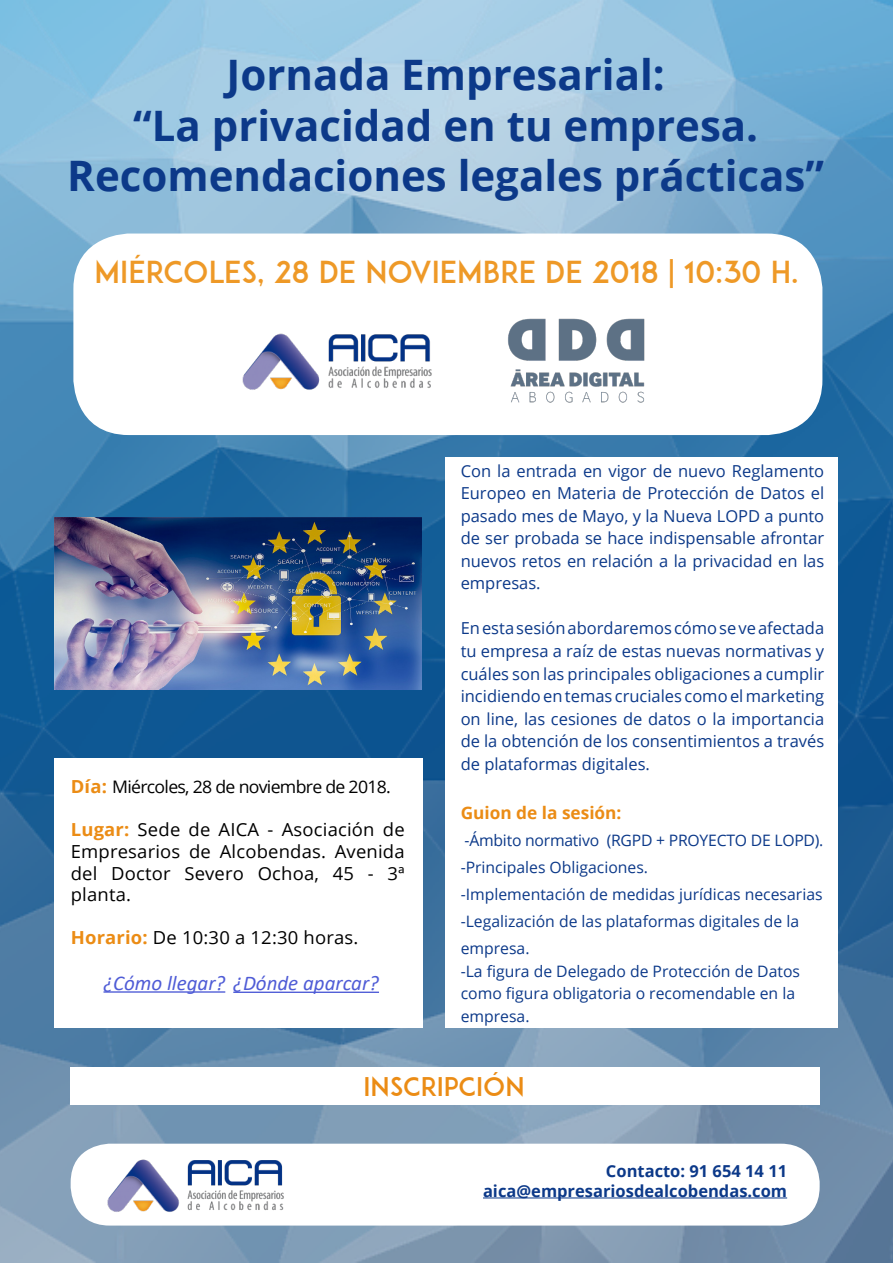
<style>
.page{position:relative;width:893px;height:1263px;background:#fff}
.page>*{position:absolute;margin:0;border:0;box-sizing:border-box;transform-origin:0 0}
.t1{font:700 42px/50.4px "Open Sans";color:#0c3989;text-align:center}
.t2{font:30px "ADAM.CGPRO";color:#ee9927}
.t3{font:25.5px "ADAM.CGPRO";color:#eb8c15}
.t4{font:italic 21px "Calibri";color:#4f5cd6}
.t5{font:18px/21.6px "Open Sans";letter-spacing:.01em;color:#000;text-align:justify}
.t6{font:17.25px "Open Sans";letter-spacing:-.04em;color:#000}
.t7{font:700 17.25px "Open Sans";color:#eb8c15}
.t8{font:16.5px/22.5px "Open Sans";color:#0c3989;text-align:justify}
.t9{font:700 16.5px/19.8px "Open Sans";color:#0c3989;text-align:right}
.t10{font:15.75px/27px "Open Sans";color:#0c3989}
.s1{font-weight:700;font-size:18px;color:#eb8c15}
.s2{font-weight:700;color:#eb8c15}
</style>
<div class="page">
<img style="left:0;top:0;width:893px;height:1263px">
<img style="left:54px;top:517px;width:368px;height:172px">
<div style="left:54px;top:759px;width:369px;height:269px;background:#fff"></div>
<div style="left:446px;top:458px;width:392px;height:570px;background:#fff"></div>
<div style="left:73px;top:234px;width:749px;height:201px;background:#fff;border-radius:56px"></div>
<img style="left:242px;top:333px;width:190px;height:57px">
<div style="left:71px;top:1067px;width:749px;height:38px;background:#fff"></div>
<hr style="left:233px;top:991px;width:146px;height:2px;background:#4f5cd6">
<hr style="left:103px;top:991px;width:122px;height:2px;background:#4f5cd6">
<div style="left:71px;top:1144px;width:749px;height:81px;background:#fff;border-radius:39px"></div>
<img style="left:107px;top:1159px;width:177px;height:53px">
<hr style="left:483px;top:1197px;width:304px;height:1px;background:#0c3989">
<img style="left:508px;top:318px;width:137px;height:85px">
<h1 class="t1" style="left:67px;top:49px;width:758px">Jornada Empresarial:<br>“La privacidad en tu empresa.<br>Recomendaciones legales prácticas”</h1>
<h2 class="t2" style="left:95px;top:254px;width:706px">MIÉRCOLES, 28 DE NOVIEMBRE DE 2018 | 10:30 H.</h2>
<p class="t6" style="left:71px;top:775px;width:322px"><span class="s1">Día:</span> Miércoles, 28 de noviembre de 2018.</p>
<p class="t5" style="left:71px;top:818px;width:335px"><span class="s2">Lugar:</span> Sede de AICA - Asociación de Empresarios de Alcobendas. Avenida del Doctor Severo Ochoa, 45 - 3ª planta.</p>
<p class="t5" style="left:71px;top:926px;width:289px"><span class="s2">Horario:</span> De 10:30 a 12:30 horas.</p>
<p class="t4" style="left:103px;top:968px;width:277px">¿Cómo llegar? ¿Dónde aparcar?</p>
<p class="t8" style="left:461px;top:459px;width:365px">Con la entrada en vigor de nuevo Reglamento Europeo en Materia de Protección de Datos el pasado mes de Mayo, y la Nueva LOPD a punto de ser probada se hace indispensable afrontar nuevos retos en relación a la privacidad en las empresas.</p>
<p class="t8" style="left:461px;top:617px;width:365px">En esta sesión abordaremos cómo se ve afectada tu empresa a raíz de estas nuevas normativas y cuáles son las principales obligaciones a cumplir incidiendo en temas cruciales como el marketing on line, las cesiones de datos o la importancia de la obtención de los consentimientos a través de plataformas digitales.</p>
<p class="t7" style="left:461px;top:800px;width:162px">Guion de la sesión:</p>
<p class="t10" style="left:461px;top:826px;width:364px">-Ámbito normativo (RGPD + PROYECTO DE LOPD). -Principales Obligaciones.<br>-Implementación de medidas jurídicas necesarias -Legalización de las plataformas digitales de la empresa.</p>
<p class="t10" style="left:461px;top:959px;width:341px;line-height:22.5px">-La figura de Delegado de Protección de Datos como figura obligatoria o recomendable en la empresa.</p>
<h3 class="t3" style="left:364px;top:1071px;width:163px">INSCRIPCIÓN</h3>
<p class="t9" style="left:483px;top:1160px;width:306px">Contacto: 91 654 14 11 aica@empresariosdealcobendas.com</p>
</div>
